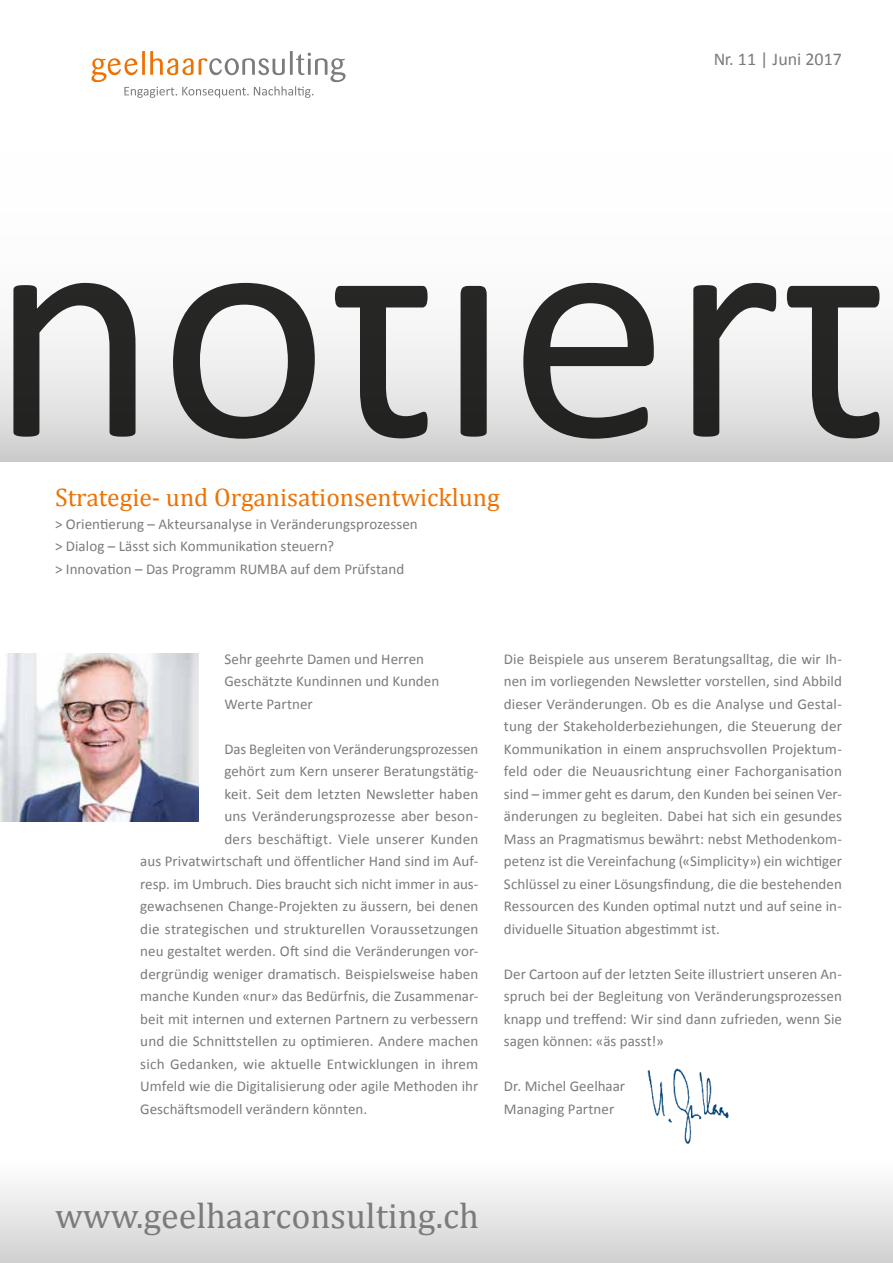
<style>
.page{position:relative;width:893px;height:1263px;background:#fff}
.page>*{position:absolute;margin:0;border:0;box-sizing:border-box;transform-origin:0 0}
.t1{font:36px "Cambria";color:#7c7b7b}
.t2{font:25.5px "Cambria";color:#ee7203}
.t3{font:18px "Calibri";color:#7c7b7b}
.t4{font:15px/22.5px "Calibri";letter-spacing:.005em;color:#7c7b7b}
</style>
<div class="page">
<svg style="left:0;top:282px;width:893px;height:179px"></svg>
<div style="left:0;top:1159px;width:893px;height:104px;background:linear-gradient(to bottom,#fff,#d1d1d1)"></div>
<svg style="left:13px;top:283px;width:123px;height:154px"></svg>
<svg style="left:173px;top:283px;width:142px;height:156px"></svg>
<svg style="left:523px;top:283px;width:131px;height:156px"></svg>
<svg style="left:693px;top:283px;width:83px;height:154px"></svg>
<svg style="left:787px;top:286px;width:92px;height:152px"></svg>
<svg style="left:335px;top:286px;width:93px;height:152px"></svg>
<div style="left:461px;top:286px;width:26px;height:151px;background:#252524"></div>
<img style="left:0;top:653px;width:199px;height:168px">
<img style="left:647px;top:1069px;width:82px;height:75px">
<svg style="left:91px;top:51px;width:255px;height:47px"></svg>
<h2 class="t2" style="left:55px;top:482px;width:446px">Strategie- und Organisationsentwicklung</h2>
<p class="t4" style="left:55px;top:512px;width:364px">&gt; Orientierung – Akteursanalyse in Veränderungsprozessen &gt; Dialog – Lässt sich Kommunikation steuern?<br>&gt; Innovation – Das Programm RUMBA auf dem Prüfstand</p>
<p class="t3" style="left:713px;top:47px;width:130px">Nr. 11 | Juni 2017</p>
<p class="t4" style="left:224px;top:647px;width:216px">Sehr geehrte Damen und Herren<br>Geschätzte Kundinnen und Kunden<br>Werte Partner</p>
<p class="t4" style="left:224px;top:737px;width:255px">Das Begleiten von Veränderungsprozessen</p>
<p class="t4" style="left:224px;top:759px;width:255px">gehört zum Kern unserer Beratungstätig-</p>
<p class="t4" style="left:224px;top:782px;width:255px">keit. Seit dem letzten Newsletter haben</p>
<p class="t4" style="left:224px;top:804px;width:255px">uns Veränderungsprozesse aber beson-</p>
<p class="t4" style="left:224px;top:827px;width:255px">ders beschäftigt. Viele unserer Kunden</p>
<p class="t4" style="left:140px;top:849px;width:340px">aus Privatwirtschaft und öffentlicher Hand sind im Auf-</p>
<p class="t4" style="left:140px;top:872px;width:339px">resp. im Umbruch. Dies braucht sich nicht immer in aus-</p>
<p class="t4" style="left:140px;top:894px;width:340px">gewachsenen Change-Projekten zu äussern, bei denen</p>
<p class="t4" style="left:140px;top:917px;width:339px">die strategischen und strukturellen Voraussetzungen</p>
<p class="t4" style="left:140px;top:939px;width:340px">neu gestaltet werden. Oft sind die Veränderungen vor-</p>
<p class="t4" style="left:140px;top:962px;width:340px">dergründig weniger dramatisch. Beispielsweise haben</p>
<p class="t4" style="left:140px;top:984px;width:340px">manche Kunden «nur» das Bedürfnis, die Zusammenar-</p>
<p class="t4" style="left:140px;top:1007px;width:340px">beit mit internen und externen Partnern zu verbessern</p>
<p class="t4" style="left:140px;top:1029px;width:340px">und die Schnittstellen zu optimieren. Andere machen</p>
<p class="t4" style="left:140px;top:1052px;width:340px">sich Gedanken, wie aktuelle Entwicklungen in ihrem</p>
<p class="t4" style="left:140px;top:1074px;width:340px">Umfeld wie die Digitalisierung oder agile Methoden ihr</p>
<p class="t4" style="left:140px;top:1097px;width:228px">Geschäftsmodell verändern könnten.</p>
<p class="t4" style="left:504px;top:647px;width:340px;text-align:justify">Die Beispiele aus unserem Beratungsalltag, die wir Ih&shy;nen im vorliegenden Newsletter vorstellen, sind Abbild dieser Veränderungen. Ob es die Analyse und Gestal&shy;tung der Stakeholderbeziehungen, die Steuerung der Kommunikation in einem anspruchsvollen Projektum&shy;feld oder die Neuausrichtung einer Fachorganisation sind – immer geht es darum, den Kunden bei seinen Ver&shy;änderungen zu begleiten. Dabei hat sich ein gesundes Mass an Pragmatismus bewährt: nebst Methodenkom&shy;petenz ist die Vereinfachung («Simplicity») ein wichtiger Schlüssel zu einer Lösungsfindung, die die bestehenden Ressourcen des Kunden optimal nutzt und auf seine in&shy;dividuelle Situation abgestimmt ist.</p>
<p class="t4" style="left:504px;top:962px;width:340px;text-align:justify">Der Cartoon auf der letzten Seite illustriert unseren An&shy;spruch bei der Begleitung von Veränderungsprozessen knapp und treffend: Wir sind dann zufrieden, wenn Sie sagen können: «äs passt!»</p>
<p class="t4" style="left:504px;top:1074px;width:123px">Dr. Michel Geelhaar<br>Managing Partner</p>
<h1 class="t1" style="left:55px;top:1194px;width:425px">www.geelhaarconsulting.ch</h1>
</div>
